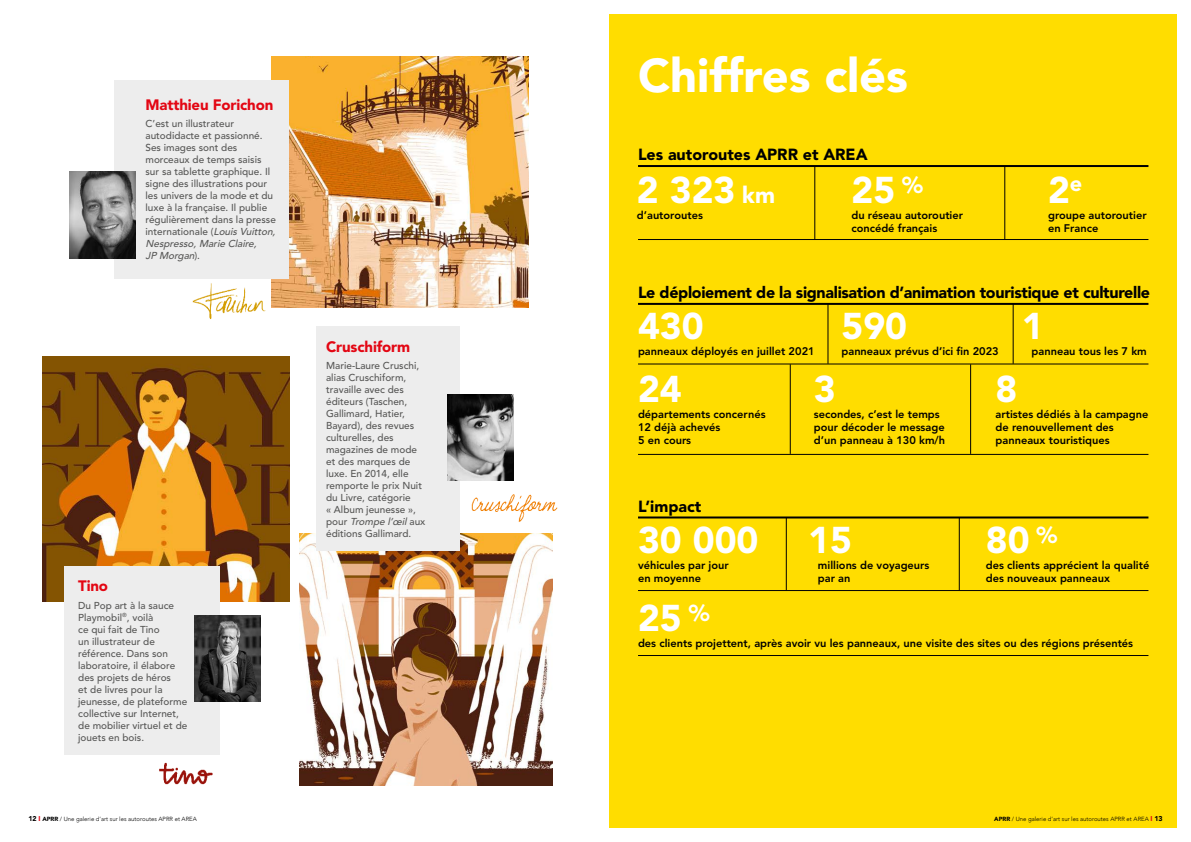
<style>
.page{position:relative;width:1191px;height:842px;background:#fff}
.page>*{position:absolute;margin:0;border:0;box-sizing:border-box;transform-origin:0 0}
.t1{font:900 47px "Avenir LT Std";color:#fff}
.t2{font:900 37px "Avenir LT Std";color:#fff}
.t3{font:900 16px "Avenir LT Std";letter-spacing:-.02em;color:#000}
.t4{font:900 16px "Avenir LT Std";color:#000}
.t5{font:900 15px "Avenir LT Std";letter-spacing:-.01em;color:#e30613}
.t6{font:800 11px/13.2px "Avenir LT Std";color:#000}
.t7{font:500 10px/12px "Avenir LT Std";color:#575756}
.t8{font:300 6px "Avenir";color:#000}
.s1{font-style:italic}
.s2{font-weight:900;font-size:7px}
.s3{font-weight:900;font-size:7px;color:#e30613}
.s4{font-weight:900}
.s5{font-size:23px}
</style>
<div class="page">
<img style="left:299px;top:534px;width:254px;height:251px">
<img style="left:272px;top:57px;width:256px;height:250px">
<img style="left:43px;top:356px;width:247px;height:245px">
<div style="left:316px;top:326px;width:144px;height:225px;background:#ededed"></div>
<img style="left:447px;top:394px;width:66px;height:86px">
<div style="left:64px;top:566px;width:155px;height:188px;background:#ededed"></div>
<img style="left:194px;top:616px;width:67px;height:86px">
<div style="left:114px;top:80px;width:174px;height:199px;background:#ededed"></div>
<img style="left:69px;top:171px;width:67px;height:87px">
<img style="left:159px;top:762px;width:54px;height:23px">
<img style="left:192px;top:283px;width:74px;height:37px">
<img style="left:471px;top:494px;width:87px;height:28px">
<div style="left:609px;top:14px;width:567px;height:814px;background:#fd0"></div>
<hr style="left:638px;top:165px;width:510px;height:2px;background:#000">
<hr style="left:638px;top:303px;width:510px;height:2px;background:#000">
<hr style="left:638px;top:516px;width:510px;height:2px;background:#000">
<hr style="left:638px;top:239px;width:510px;height:1px;background:#000">
<hr style="left:638px;top:364px;width:510px;height:1px;background:#000">
<hr style="left:638px;top:454px;width:510px;height:1px;background:#000">
<hr style="left:638px;top:655px;width:510px;height:1px;background:#000">
<hr style="left:638px;top:590px;width:510px;height:1px;background:#000">
<hr style="left:827px;top:304px;width:1px;height:60px;background:#000">
<hr style="left:814px;top:167px;width:1px;height:73px;background:#000">
<hr style="left:1004px;top:167px;width:1px;height:73px;background:#000">
<hr style="left:786px;top:518px;width:1px;height:72px;background:#000">
<hr style="left:959px;top:518px;width:1px;height:72px;background:#000">
<hr style="left:1013px;top:304px;width:1px;height:60px;background:#000">
<hr style="left:790px;top:364px;width:1px;height:90px;background:#000">
<hr style="left:970px;top:364px;width:1px;height:90px;background:#000">
<h3 class="t5" style="left:145px;top:95px;width:129px">Matthieu Forichon</h3>
<p class="t7" style="left:145px;top:118px;width:134px">C’est un illustrateur autodidacte et passionné.<br>Ses images sont des morceaux de temps saisis<br>sur sa tablette graphique. Il signe des illustrations pour les univers de la mode et du luxe à la française. Il publie régulièrement dans la presse internationale (<span class="s1">LouisVuitton,<br>Nespresso,Marie Claire,<br>JP Morgan</span>) .</p>
<h3 class="t5" style="left:78px;top:577px;width:31px">Tino</h3>
<p class="t7" style="left:78px;top:599px;width:111px">Du Pop art à la sauce<br>Playmobil<sup>®</sup>, voilà<br>ce qui fait de Tino<br>un illustrateur de référence. Dans son laboratoire, il élabore des projets de héros<br>et de livres pour la jeunesse, de plateforme collective sur Internet, de mobilier virtuel et de jouets en bois.</p>
<p class="t8" style="left:28px;top:815px;width:170px"><span class="s2">12</span> <span class="s3">I</span> <span class="s4">APRR</span> / Une galerie d’art sur les autoroutes APRR et AREA</p>
<h3 class="t5" style="left:326px;top:337px;width:86px">Cruschiform</h3>
<p class="t7" style="left:326px;top:360px;width:101px">Marie-Laure Cruschi, alias Cruschiform, travaille avec des éditeurs (Taschen,<br>Gallimard, Hatier,<br>Bayard), des revues culturelles, des magazines de mode et des marques de luxe. En 2014, elle remporte le prix Nuit du Livre, catégorie<br>« Album jeunesse »,<br>p o u r <span class="s1">Trompe l’œil</span>a u x éditions Gallimard.</p>
<h1 class="t1" style="left:638px;top:47px;width:271px">Chiffres clés</h1>
<h3 class="t4" style="left:638px;top:145px;width:231px">Les autoroutes APRR et AREA</h3>
<h2 class="t2" style="left:637px;top:167px;width:140px">2 323 <span class="s5">km</span></h2>
<p class="t6" style="left:637px;top:208px;width:67px">d’autoroutes</p>
<h2 class="t2" style="left:851px;top:167px;width:73px">25 <sup>%</sup></h2>
<p class="t6" style="left:851px;top:208px;width:113px">du réseau autoroutier concédé français</p>
<h2 class="t2" style="left:1048px;top:168px;width:36px">2<sup>e</sup></h2>
<p class="t6" style="left:1048px;top:209px;width:100px">groupe autoroutier en France</p>
<h3 class="t3" style="left:638px;top:283px;width:513px">Le déploiement de la signalisation d’animation touristique et culturelle</h3>
<h2 class="t2" style="left:638px;top:304px;width:67px">430</h2>
<p class="t6" style="left:638px;top:345px;width:178px">panneaux déployés en juillet 2021  </p>
<h2 class="t2" style="left:638px;top:367px;width:45px">24</h2>
<p class="t6" style="left:638px;top:407px;width:129px">départements concernés<br>12 déjà achevés<br>5 en cours</p>
<h2 class="t2" style="left:841px;top:304px;width:67px">590</h2>
<p class="t6" style="left:841px;top:345px;width:159px">panneaux prévus d’ici fin 2023</p>
<h2 class="t2" style="left:1021px;top:304px;width:23px">1</h2>
<p class="t6" style="left:1031px;top:345px;width:117px">panneau tous les 7 km</p>
<h2 class="t2" style="left:814px;top:367px;width:23px">3</h2>
<p class="t6" style="left:814px;top:407px;width:133px">secondes, c’est le temps pour décoder le message d’un panneau à 130 km/h</p>
<h2 class="t2" style="left:995px;top:367px;width:23px">8</h2>
<p class="t6" style="left:995px;top:407px;width:154px">artistes dédiés à la campagne de renouvellement des panneaux touristiques</p>
<h3 class="t3" style="left:638px;top:496px;width:65px">L’impact</h3>
<h2 class="t2" style="left:638px;top:518px;width:122px">30 000</h2>
<p class="t6" style="left:638px;top:559px;width:92px">véhicules par jour en moyenne</p>
<h2 class="t2" style="left:808px;top:517px;width:45px">15</h2>
<p class="t6" style="left:818px;top:558px;width:113px">millions de voyageurs par an  </p>
<h2 class="t2" style="left:986px;top:518px;width:73px">80 <sup>%</sup></h2>
<p class="t6" style="left:986px;top:559px;width:165px">des clients apprécient la qualité des nouveaux panneaux</p>
<h2 class="t2" style="left:638px;top:596px;width:73px">25 <sup>%</sup></h2>
<p class="t6" style="left:638px;top:637px;width:496px">des clients projettent, après avoir vu les panneaux, une visite des sites ou des régions présentés</p>
<p class="t8" style="left:994px;top:815px;width:170px"><span class="s4">APRR</span> / Une galerie d’art sur les autoroutes APRR et AREA <span class="s3">I</span> <span class="s2">13</span></p>
</div>
